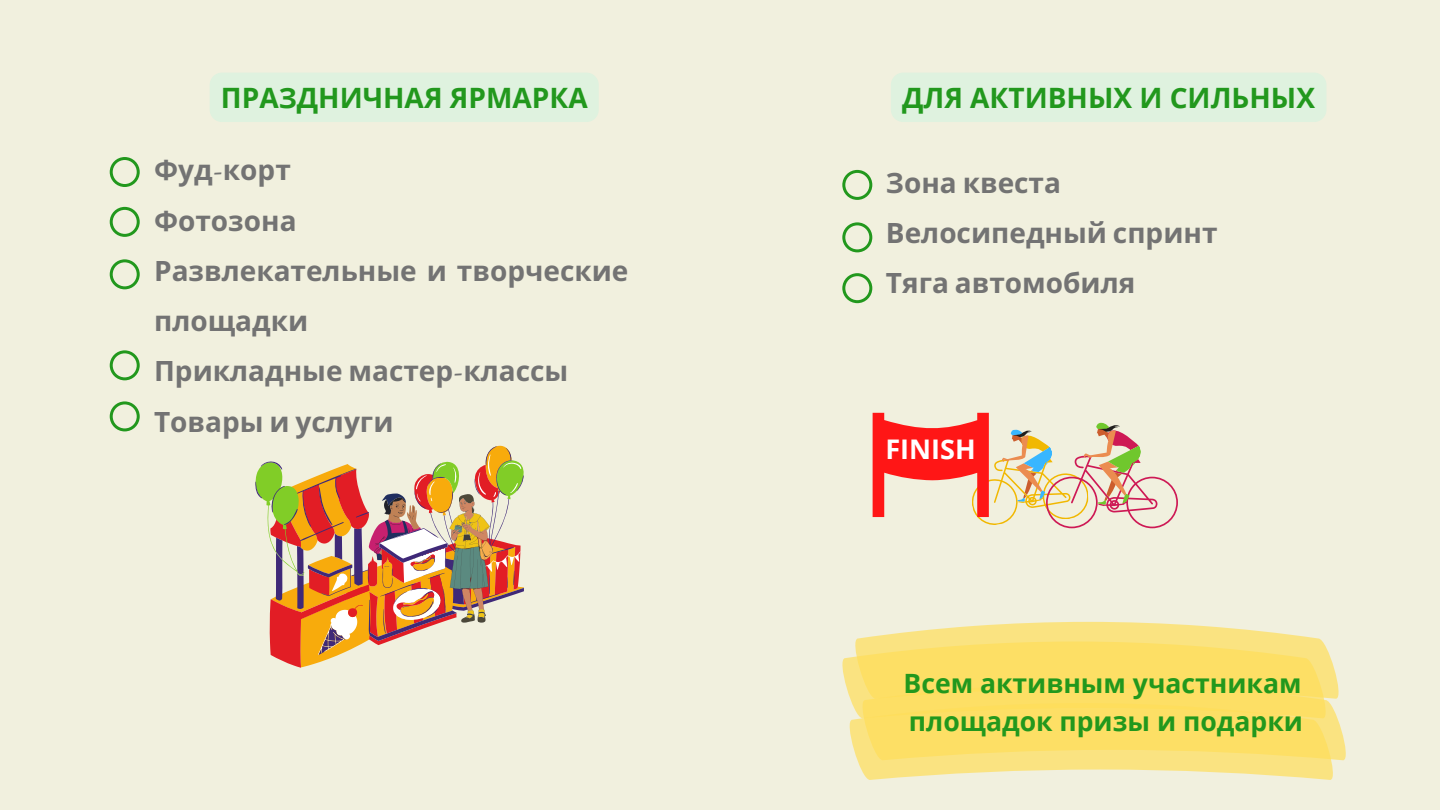
<style>
.page{position:relative;width:1440px;height:810px;background:#f1f0de}
.page>*{position:absolute;margin:0;border:0;box-sizing:border-box;transform-origin:0 0}
.t1{font:700 28px/50.2px "Noto Sans";color:#737373}
.t2{font:700 28px "Open Sans";color:#22981d}
.t3{font:700 27px "Open Sans";color:#fff}
.t4{font:700 26.6px "Open Sans";color:#22981d}
.s1{font-family:"Crimson";font-weight:600}
</style>
<div class="page">
<svg style="left:110px;top:157px;width:30px;height:30px"></svg>
<svg style="left:110px;top:207px;width:30px;height:30px"></svg>
<svg style="left:110px;top:259px;width:30px;height:30px"></svg>
<svg style="left:110px;top:401px;width:30px;height:30px"></svg>
<svg style="left:110px;top:350px;width:30px;height:30px"></svg>
<svg style="left:842px;top:170px;width:30px;height:30px"></svg>
<svg style="left:842px;top:222px;width:30px;height:30px"></svg>
<svg style="left:842px;top:273px;width:30px;height:30px"></svg>
<svg style="left:842px;top:622px;width:504px;height:158px;background:#fae27a"></svg>
<svg style="left:255px;top:446px;width:269px;height:222px"></svg>
<svg style="left:873px;top:413px;width:305px;height:115px"></svg>
<div style="left:210px;top:73px;width:389px;height:49px;background:#dff2df"></div>
<div style="left:891px;top:73px;width:435px;height:49px;background:#dff2df"></div>
<p class="t2" style="left:221px;top:78px;width:368px">ПРАЗДНИЧНАЯ ЯРМАРКА</p>
<p class="t2" style="left:902px;top:78px;width:414px">ДЛЯ АКТИВНЫХ И СИЛЬНЫХ</p>
<p class="t1" style="left:154px;top:144px;width:138px">Фуд<span class="s1">-</span>корт</p>
<p class="t1" style="left:154px;top:195px;width:144px">Фотозона</p>
<p class="t1" style="left:154px;top:245px;width:476px">Развлекательные и творческие площадки</p>
<p class="t1" style="left:154px;top:345px;width:416px">Прикладные мастер<span class="s1">-</span>классы</p>
<p class="t1" style="left:154px;top:396px;width:241px">Товары и услуги</p>
<p class="t1" style="left:886px;top:157px;width:177px">Зона квеста</p>
<p class="t1" style="left:886px;top:207px;width:333px">Велосипедный спринт</p>
<p class="t1" style="left:886px;top:257px;width:251px">Тяга автомобиля</p>
<p class="t3" style="left:885px;top:430px;width:92px">FINISH</p>
<p class="t4" style="left:903px;top:665px;width:400px">Всем активным участникам</p>
<p class="t4" style="left:909px;top:702px;width:396px">площадок призы и подарки</p>
</div>
